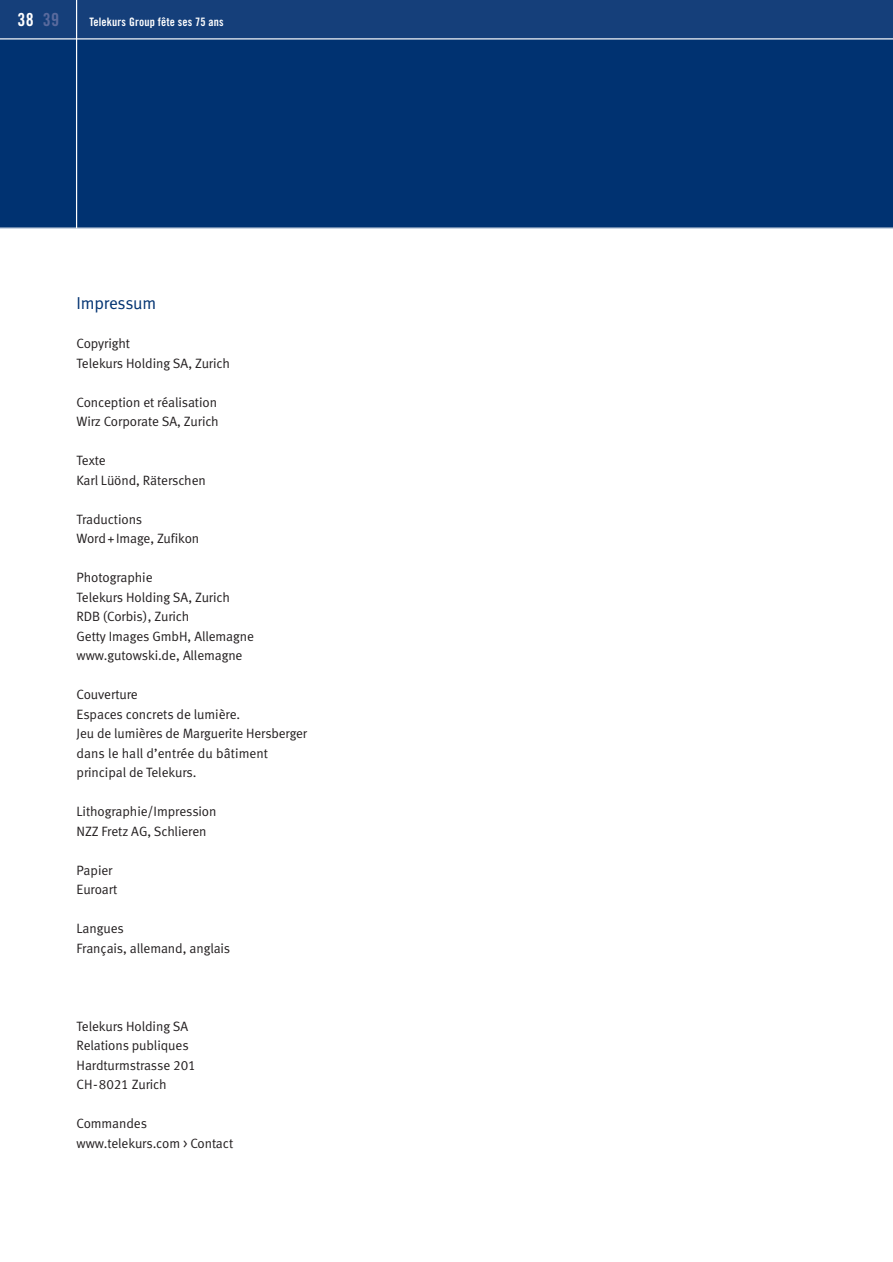
<style>
.page{position:relative;width:893px;height:1262px;background:#fff}
.page>*{position:absolute;margin:0;border:0;box-sizing:border-box;transform-origin:0 0}
.t1{font:18px "Trade Gothic Bold Cond Twenty";color:#fff}
.t2{font:17.25px "Meta Normal LF";letter-spacing:-.015em;color:#003271}
.t3{font:13.5px/19.5px "Meta Normal LF";letter-spacing:-.005em;color:#231f20}
.t4{font:11.7px "Trade Gothic Bold Cond Twenty";letter-spacing:.015em;color:#fff}
.s1{color:#596a9d}
</style>
<div class="page">
<div style="left:0;top:39px;width:892px;height:189px;background:#003271"></div>
<div style="left:0;top:0;width:892px;height:39px;background:#153f7a"></div>
<hr style="left:0;top:38px;width:892px;height:1px;background:#fff">
<hr style="left:76px;top:0;width:1px;height:228px;background:#fff">
<h1 class="t1" style="left:17px;top:13px;width:43px">38 <span class="s1">39</span></h1>
<p class="t4" style="left:89px;top:18px;width:136px">Telekurs Group fête ses 75 ans</p>
<p class="t2" style="left:77px;top:296px;width:81px">Impressum</p>
<p class="t3" style="left:77px;top:335px;width:155px">Copyright<br>Telekurs Holding SA, Zurich</p>
<p class="t3" style="left:77px;top:393px;width:144px">Conception et réalisation<br>Wirz Corporate SA, Zurich</p>
<p class="t3" style="left:77px;top:452px;width:131px">Texte<br>Karl Lüönd, Räterschen</p>
<p class="t3" style="left:77px;top:510px;width:124px">Traductions<br>Word+Image, Zufikon</p>
<p class="t3" style="left:77px;top:569px;width:179px">Photographie<br>Telekurs Holding SA, Zurich<br>RDB (Corbis), Zurich<br>Getty Images GmbH, Allemagne www.gutowski.de, Allemagne</p>
<p class="t3" style="left:77px;top:686px;width:232px">Couverture<br>Espaces concrets de lumière.<br>Jeu de lumières de Marguerite Hersberger dans le hall d’entrée du bâtiment principal de Telekurs.</p>
<p class="t3" style="left:77px;top:803px;width:141px">Lithographie/Impression<br>NZZ Fretz AG, Schlieren</p>
<p class="t3" style="left:77px;top:861px;width:42px">Papier<br>Euroart</p>
<p class="t3" style="left:77px;top:920px;width:155px">Langues<br>Français, allemand, anglais</p>
<p class="t3" style="left:77px;top:1017px;width:121px">Telekurs Holding SA<br>Relations publiques<br>Hardturmstrasse 201<br>CH-8021 Zurich</p>
<p class="t3" style="left:77px;top:1115px;width:158px">Commandes www.telekurs.com &gt; Contact</p>
</div>
